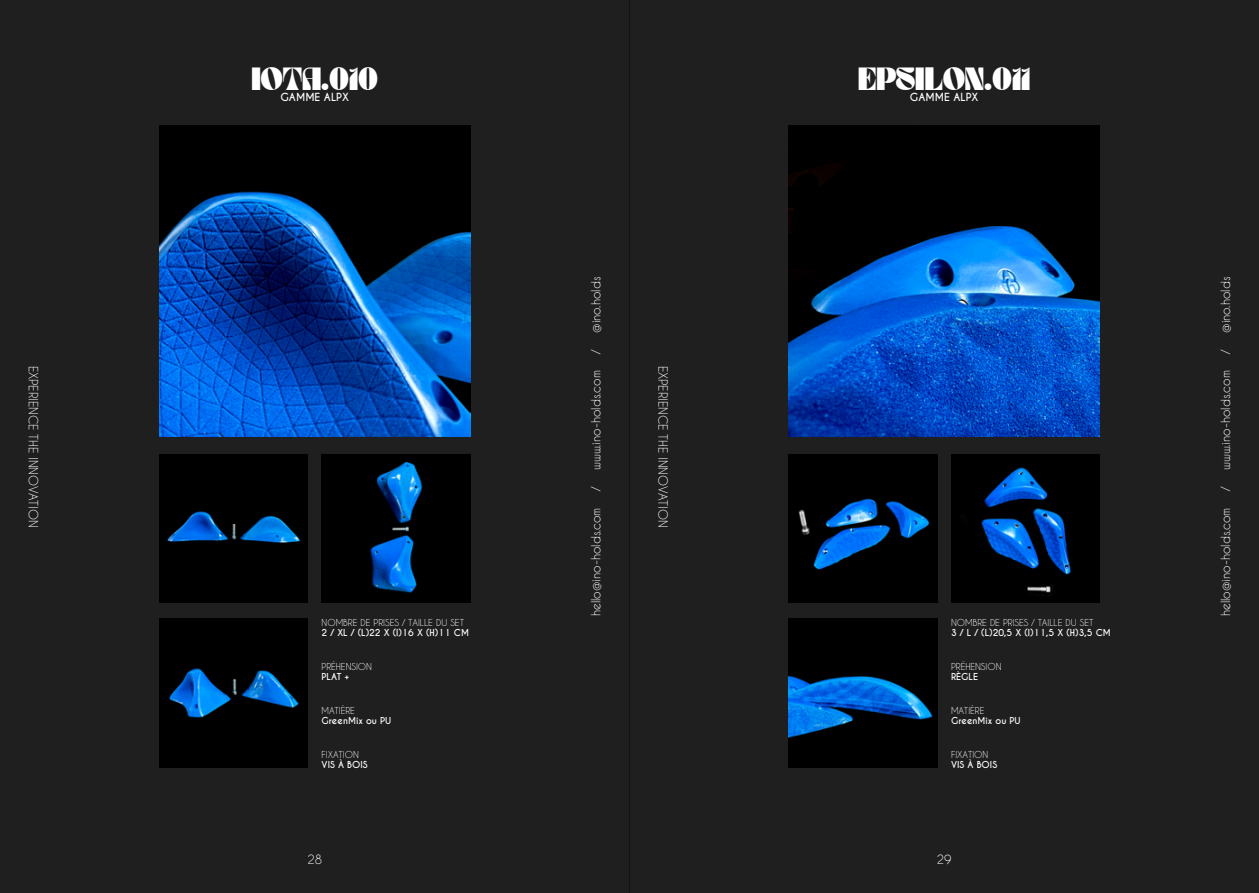
<style>
.page{position:relative;width:1259px;height:893px;background:#fff}
.page>*{position:absolute;margin:0;border:0;box-sizing:border-box;transform-origin:0 0}
.t1{font:700 22.5px "TANBUSTER";color:#fff}
.t2{font:12px "Caviar Dreams";color:#fff}
.t3{font:700 10.5px "Caviar Dreams";color:#fff}
.t4{font:9px "Caviar Dreams";color:#fff}
.t5{font:700 9px "Caviar Dreams";color:#fff}
</style>
<div class="page">
<div style="left:0;top:0;width:629px;height:893px;background:#1f1f1f"></div>
<div style="left:629px;top:0;width:630px;height:893px;background:#1f1f1f"></div>
<img style="left:159px;top:125px;width:311px;height:312px">
<img style="left:322px;top:454px;width:148px;height:149px">
<img style="left:159px;top:454px;width:149px;height:149px">
<img style="left:159px;top:619px;width:149px;height:149px">
<img style="left:788px;top:125px;width:312px;height:312px">
<img style="left:951px;top:454px;width:149px;height:149px">
<img style="left:788px;top:454px;width:149px;height:149px">
<img style="left:788px;top:619px;width:149px;height:149px">
<p class="t2" style="left:41px;top:365px;width:163px;rotate:90deg">EXPERIENCE THE INNOVATION</p>
<h1 class="t1" style="left:251px;top:62px;width:128px">IOTA.010</h1>
<p class="t3" style="left:280px;top:91px;width:70px">GAMME ALPX</p>
<h1 class="t1" style="left:858px;top:62px;width:174px">EPSILON.011</h1>
<p class="t3" style="left:910px;top:91px;width:70px">GAMME ALPX</p>
<p class="t2" style="left:589px;top:333px;width:58px;rotate:-90deg">@ino.holds</p>
<p class="t2" style="left:1218px;top:333px;width:58px;rotate:-90deg">@ino.holds</p>
<p class="t2" style="left:589px;top:354px;width:6px;rotate:-90deg">/</p>
<p class="t2" style="left:1218px;top:354px;width:6px;rotate:-90deg">/</p>
<p class="t2" style="left:589px;top:470px;width:101px;rotate:-90deg">www.ino-holds.com</p>
<p class="t2" style="left:589px;top:491px;width:6px;rotate:-90deg">/</p>
<p class="t2" style="left:589px;top:616px;width:110px;rotate:-90deg">hello@ino-holds.com</p>
<p class="t2" style="left:670px;top:365px;width:163px;rotate:90deg">EXPERIENCE THE INNOVATION</p>
<p class="t2" style="left:1218px;top:470px;width:101px;rotate:-90deg">www.ino-holds.com</p>
<p class="t2" style="left:1218px;top:491px;width:6px;rotate:-90deg">/</p>
<p class="t2" style="left:1218px;top:616px;width:110px;rotate:-90deg">hello@ino-holds.com</p>
<p class="t4" style="left:322px;top:617px;width:144px">NOMBRE DE PRISES / TAILLE DU SET</p>
<p class="t5" style="left:322px;top:627px;width:149px">2 / XL / (L)22 X (l)16 X (H)11 CM</p>
<p class="t4" style="left:951px;top:617px;width:144px">NOMBRE DE PRISES / TAILLE DU SET</p>
<p class="t5" style="left:951px;top:627px;width:161px">3 / L / (L)20,5 X (l)11,5 X (H)3,5 CM</p>
<p class="t4" style="left:322px;top:661px;width:52px">PRÉHENSION</p>
<p class="t5" style="left:322px;top:671px;width:29px">PLAT +</p>
<p class="t4" style="left:322px;top:705px;width:35px">MATIÈRE</p>
<p class="t5" style="left:322px;top:715px;width:71px">GreenMix ou PU</p>
<p class="t4" style="left:951px;top:661px;width:52px">PRÉHENSION</p>
<p class="t5" style="left:951px;top:671px;width:28px">RÈGLE</p>
<p class="t4" style="left:951px;top:705px;width:35px">MATIÈRE</p>
<p class="t5" style="left:951px;top:715px;width:71px">GreenMix ou PU</p>
<p class="t4" style="left:322px;top:749px;width:39px">FIXATION</p>
<p class="t5" style="left:322px;top:759px;width:48px">VIS À BOIS</p>
<p class="t4" style="left:951px;top:749px;width:39px">FIXATION</p>
<p class="t5" style="left:951px;top:759px;width:48px">VIS À BOIS</p>
<p class="t2" style="left:307px;top:852px;width:16px">28</p>
<p class="t2" style="left:937px;top:852px;width:16px">29</p>
</div>
